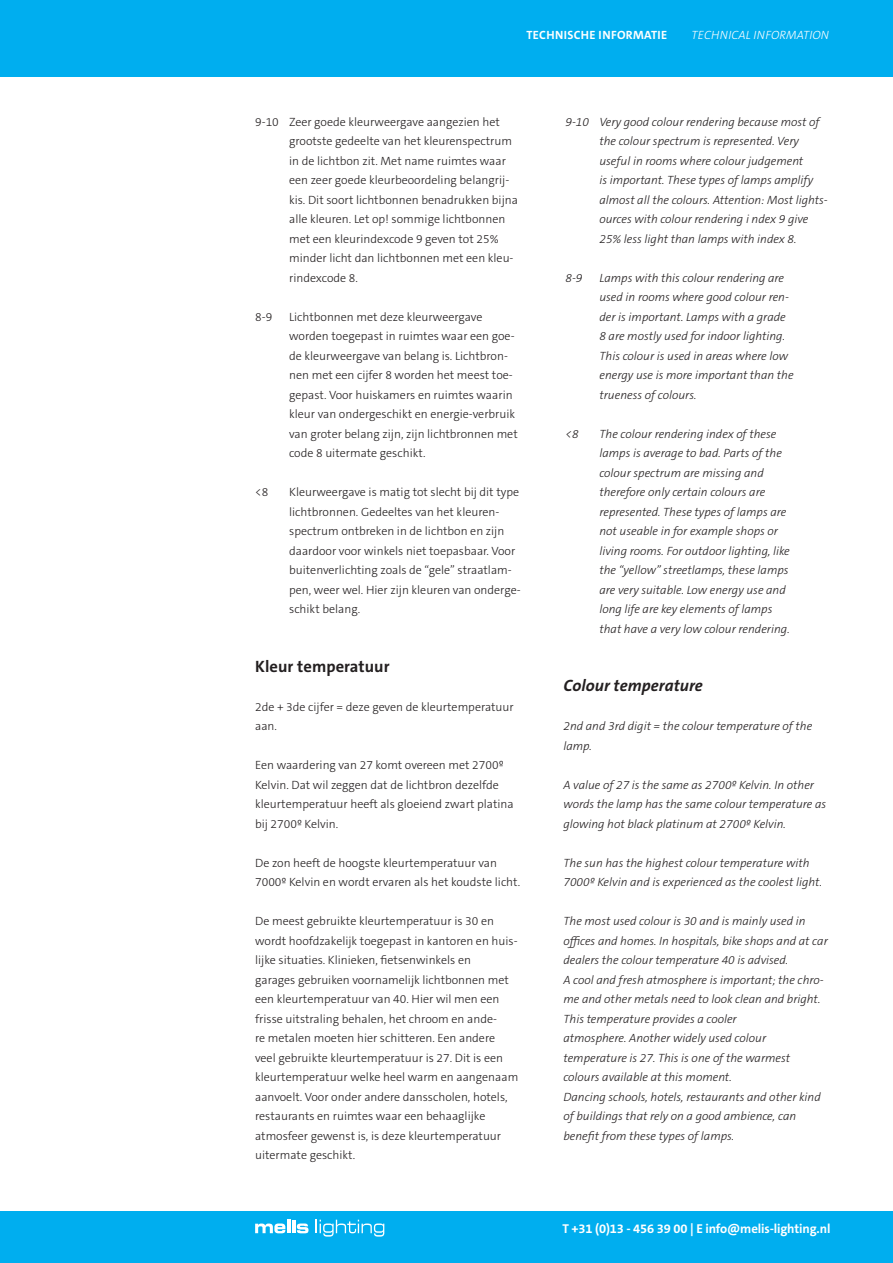
<style>
.page{position:relative;width:893px;height:1263px;background:#fff}
.page>*{position:absolute;margin:0;border:0;box-sizing:border-box;transform-origin:0 0}
.t1{font:18.6px "The Sans C5";color:#fff}
.t2{font:italic 700 16.5px "The Sans C5";letter-spacing:.005em;color:#231f20}
.t3{font:700 16.5px "The Sans C5";letter-spacing:.005em;color:#231f20}
.t4{font:700 12.9px "The Sans C5";letter-spacing:-.01em;color:#fff}
.t5{font:300 12px/19.5px "The Sans C5";color:#231f20}
.t6{font:italic 300 12px/19.5px "The Sans C5";color:#231f20}
.t7{font:700 12px "The Sans C5";letter-spacing:.025em;color:#fff}
.t8{font:italic 300 12px "The Sans C5";letter-spacing:.015em;color:#fff}
</style>
<div class="page">
<div style="left:0;top:1212px;width:893px;height:51px;background:#00aeef"></div>
<div style="left:0;top:0;width:893px;height:77px;background:#00aeef"></div>
<svg style="left:255px;top:1220px;width:53px;height:13px"></svg>
<svg style="left:316px;top:1220px;width:68px;height:16px"></svg>
<p class="t7" style="left:526px;top:27px;width:142px">TECHNISCHE INFORMATIE</p>
<p class="t8" style="left:692px;top:27px;width:139px">TECHNICAL INFORMATION</p>
<p class="t5" style="left:289px;top:112px;width:230px;text-indent:-34px">9-10 Zeer goede kleurweergave aangezien het grootste gedeelte van het kleurenspectrum in de lichtbon zit. Met name ruimtes waar een zeer goede kleurbeoordeling belangrij&shy;kis. Dit soort lichtbonnen benadrukken bijna alle kleuren. Let op! sommige lichtbonnen met een kleurindexcode 9 geven tot 25% minder licht dan lichtbonnen met een kleu&shy;rindexcode 8.</p>
<p class="t5" style="left:255px;top:307px;width:19px">8-9</p>
<p class="t5" style="left:289px;top:307px;width:230px">Lichtbonnen met deze kleurweergave worden toegepast in ruimtes waar een goe&shy;de kleurweergave van belang is. Lichtbron&shy;nen met een cijfer 8 worden het meest toe&shy;gepast. Voor huiskamers en ruimtes waarin kleur van ondergeschikt en energie-verbruik van groter belang zijn, zijn lichtbronnen met code 8 uitermate geschikt.</p>
<p class="t5" style="left:255px;top:483px;width:15px">&lt;8</p>
<p class="t5" style="left:289px;top:483px;width:233px">Kleurweergave is matig tot slecht bij dit type lichtbronnen. Gedeeltes van het kleuren&shy;spectrum ontbreken in de lichtbon en zijn daardoor voor winkels niet toepasbaar. Voor buitenverlichting zoals de “gele” straatlam&shy;pen, weer wel. Hier zijn kleuren van onderge&shy;schikt belang.</p>
<h2 class="t3" style="left:255px;top:655px;width:136px">Kleur temperatuur</h2>
<p class="t5" style="left:255px;top:697px;width:260px">2de + 3de cijfer = deze geven de kleurtemperatuur aan.</p>
<p class="t5" style="left:255px;top:756px;width:260px">Een waardering van 27 komt overeen met 2700º Kelvin. Dat wil zeggen dat de lichtbron dezelfde kleurtemperatuur heeft als gloeiend zwart platina bij 2700º Kelvin.</p>
<p class="t5" style="left:255px;top:853px;width:267px">De zon heeft de hoogste kleurtemperatuur van<br>7000º Kelvin en wordt ervaren als het koudste licht.</p>
<p class="t5" style="left:255px;top:912px;width:265px">De meest gebruikte kleurtemperatuur is 30 en wordt hoofdzakelijk toegepast in kantoren en huis&shy;lijke situaties. Klinieken, fietsenwinkels en<br>garages gebruiken voornamelijk lichtbonnen met een kleurtemperatuur van 40. Hier wil men een frisse uitstraling behalen, het chroom en ande-<br>re metalen moeten hier schitteren. Een andere veel gebruikte kleurtemperatuur is 27. Dit is een kleurtemperatuur welke heel warm en aangenaam aanvoelt. Voor onder andere dansscholen, hotels, restaurants en ruimtes waar een behaaglijke atmosfeer gewenst is, is deze kleurtemperatuur uitermate geschikt.</p>
<p class="t6" style="left:599px;top:112px;width:230px;text-indent:-34px">9-10 Very good colour rendering because most of the colour spectrum is represented. Very useful in rooms where colour judgement<br>is important. These types of lamps amplify almost all the colours. Attention: Most lights&shy;ources with colour rendering i ndex 9 give 25% less light than lamps with index 8.</p>
<p class="t6" style="left:565px;top:268px;width:19px">8-9</p>
<p class="t6" style="left:599px;top:268px;width:196px">Lamps with this colour rendering are used in rooms where good colour ren&shy;der is important. Lamps with a grade 8 are mostly used for indoor lighting.<br>This colour is used in areas where low energy use is more important than the trueness of colours.</p>
<p class="t6" style="left:565px;top:424px;width:15px">&lt;8</p>
<p class="t6" style="left:599px;top:424px;width:192px">The colour rendering index of these lamps is average to bad. Parts of the colour spectrum are missing and therefore only certain colours are represented. These types of lamps are not useable in for example shops or living rooms. For outdoor lighting, like the “yellow” streetlamps, these lamps are very suitable. Low energy use and long life are key elements of lamps that have a very low colour rendering.</p>
<h2 class="t2" style="left:563px;top:675px;width:141px">Colour temperature</h2>
<p class="t6" style="left:563px;top:717px;width:250px">2nd and 3rd digit = the colour temperature of the lamp.</p>
<p class="t6" style="left:563px;top:775px;width:264px">A value of 27 is the same as 2700º Kelvin. In other words the lamp has the same colour temperature as glowing hot black platinum at 2700º Kelvin.</p>
<p class="t6" style="left:563px;top:853px;width:260px">The sun has the highest colour temperature with<br>7000º Kelvin and is experienced as the coolest light.</p>
<p class="t6" style="left:563px;top:912px;width:266px">The most used colour is 30 and is mainly used in offices and homes. In hospitals, bike shops and at car dealers the colour temperature 40 is advised.<br>A cool and fresh atmosphere is important; the chro&shy;me and other metals need to look clean and bright.<br>This temperature provides a cooler<br>atmosphere. Another widely used colour temperature is 27. This is one of the warmest colours available at this moment.<br>Dancing schools, hotels, restaurants and other kind of buildings that rely on a good ambience, can benefit from these types of lamps.</p>
<h1 class="t1" style="left:820px;top:1215px;width:12px">7</h1>
<p class="t4" style="left:562px;top:1220px;width:269px">T +31 (0)13 - 456 39 00 | E info@melis-lighting.nl</p>
</div>
